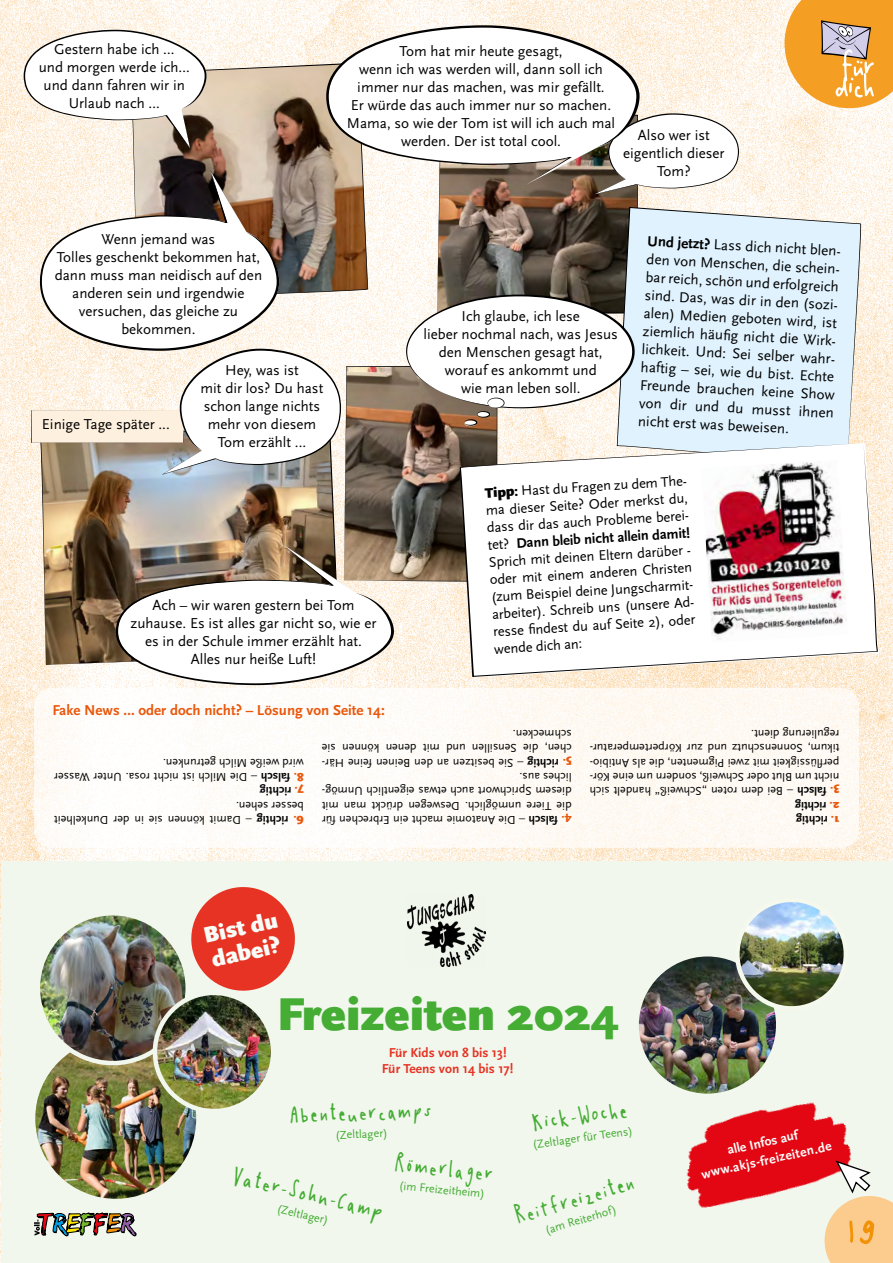
<style>
.page{position:relative;width:893px;height:1263px;background:#fff}
.page>*{position:absolute;margin:0;border:0;box-sizing:border-box;transform-origin:0 0}
.t1{font:76.5px "Handschrift";color:#f29207}
.t2{font:51px "Druckschrift";letter-spacing:-.08em;color:#fff}
.t3{font:900 48px "Scala Sans OT";color:#45ac34}
.t4{font:34.05px "Handschrift";color:#45ac34}
.t5{font:900 23.25px/25px "Scala Sans OT";color:#f8fbf6}
.t6{font:15px/18px "Scala Sans OT";color:#000;text-align:center}
.t7{font:700 15px "Scala Sans OT";color:#e9580d}
.t8{font:14.4px/17.2px "Scala Sans OT";color:#000}
.t9{font:700 13.5px/16.5px "Scala Sans OT";color:#e63323;text-align:center}
.t10{font:700 13.5px/18px "Scala Sans OT";color:#fbfdfa;text-align:center}
.t11{font:12px/14.4px "Scala Sans OT";color:#000;text-align:justify}
.t12{font:12px "Scala Sans OT";color:#45ac34}
.t13{font:700 12px "Scala Sans OT";color:#000}
.s1{font-weight:700}
.s2{font-weight:900}
.s3{font-weight:900;color:#e9580d}
.s4{font-size:94.5px}
</style>
<div class="page">
<img style="left:0;top:0;width:893px;height:1263px">
<div style="left:1px;top:862px;width:892px;height:401px;background:#f1f7ed"></div>
<img style="left:407px;top:894px;width:79px;height:72px">
<img style="left:33px;top:1036px;width:165px;height:165px;border-radius:83px">
<img style="left:38px;top:913px;width:150px;height:150px;border-radius:75px">
<div style="left:36px;top:911px;width:154px;height:154px;border:4px solid #f1f7ed;border-radius:50%"></div>
<img style="left:155px;top:993px;width:118px;height:118px;border-radius:59px">
<div style="left:153px;top:991px;width:122px;height:122px;border:4px solid #f1f7ed;border-radius:50%"></div>
<img style="left:686px;top:1102px;width:165px;height:106px">
<img style="left:639px;top:957px;width:136px;height:136px">
<div style="left:634px;top:952px;width:146px;height:146px;border:4px solid #f1f7ed;border-radius:50%"></div>
<img style="left:725px;top:902px;width:119px;height:113px">
<svg style="left:191px;top:887px;width:104px;height:105px"></svg>
<div style="left:34px;top:688px;width:825px;height:160px;background:#fefbf7;border-radius:18px"></div>
<img style="left:0;top:59px;width:24px;height:357px">
<svg style="left:34px;top:1212px;width:102px;height:24px"></svg>
<svg style="left:825px;top:1159px;width:68px;height:104px"></svg>
<svg style="left:784px;top:0;width:109px;height:108px;background:#eca94f"></svg>
<svg style="left:326px;top:25px;width:314px;height:5px"></svg>
<svg style="left:739px;top:207px;width:122px;height:236px;background:#e0f0f8"></svg>
<svg style="left:739px;top:443px;width:139px;height:234px"></svg>
<img style="left:739px;top:460px;width:109px;height:183px">
<img style="left:24px;top:30px;width:715px;height:655px">
<p class="t6" style="left:39px;top:41px;width:153px">Gestern habe ich …<br>und morgen werde ich… und dann fahren wir in<br>Urlaub nach …</p>
<p class="t6" style="left:55px;top:230px;width:209px">Wenn jemand was<br>Tolles geschenkt bekommen hat, dann muss man neidisch auf den anderen sein und irgendwie versuchen, das gleiche zu bekommen.</p>
<p class="t6" style="left:42px;top:415px;width:129px">Einige Tage später ...</p>
<p class="t6" style="left:201px;top:362px;width:124px">Hey, was ist<br>mit dir los? Du hast schon lange nichts mehr von diesem<br>Tom erzählt ...</p>
<p class="t6" style="left:347px;top:42px;width:270px">Tom hat mir heute gesagt,<br>wenn ich was werden will, dann soll ich immer nur das machen, was mir gefällt.<br>Er würde das auch immer nur so machen.<br>Mama, so wie der Tom ist will ich auch mal werden. Der ist total cool.</p>
<p class="t6" style="left:623px;top:126px;width:103px">Also wer ist eigentlich dieser<br>Tom?</p>
<h2 class="t2" style="left:833px;top:66px;width:45px">fürdich</h2>
<p class="t6" style="left:424px;top:307px;width:196px">Ich glaube, ich lese<br>lieber nochmal nach, was Jesus den Menschen gesagt hat, worauf es ankommt und<br>wie man leben soll.</p>
<p class="t6" style="left:648px;top:232px;width:198px;text-align:left;rotate:3deg"><span class="s1">Und jetzt?</span> Lass dich nicht blen&shy;den von Menschen, die schein&shy;bar reich, schön und erfolgreich sind. Das, was dir in den (sozi&shy;alen) Medien geboten wird, ist ziemlich häufi g nicht die Wirk&shy;lichkeit. Und: Sei selber wahr&shy;haftig – sei, wie du bist. Echte<br>Freunde brauchen keine Show von dir und du musst ihnen nicht erst was beweisen.</p>
<p class="t6" style="left:130px;top:596px;width:248px">Ach – wir waren gestern bei Tom zuhause. Es ist alles gar nicht so, wie er es in der Schule immer erzählt hat.<br>Alles nur heiße Luft!</p>
<p class="t7" style="left:52px;top:702px;width:334px">Fake News … oder doch nicht? – Lösung von Seite 14:</p>
<p class="t8" style="left:483px;top:486px;width:209px;rotate:-4deg"><span class="s2">Tipp:</span> Hast du Fragen zu dem The&shy;ma dieser Seite? Oder merkst du, dass dir das auch Probleme berei&shy;tet? <span class="s1">Dann bleib nicht allein damit!<br></span>Sprich mit deinen Eltern darüber - oder mit einem anderen Christen (zum Beispiel deine Jungscharmit&shy;arbeiter). Schreib uns (unsere Ad&shy;resse fi ndest du auf Seite 2), oder wende dich an:</p>
<p class="t11" style="left:304px;top:784px;width:251px;rotate:-180deg"><span class="s3">8.</span> <span class="s1">falsch</span> – Die Milch ist nicht rosa. Unter Wasser wird weiße Milch getrunken.</p>
<p class="t13" style="left:304px;top:798px;width:46px;rotate:-180deg"><span class="s3">7.</span> richtig</p>
<p class="t11" style="left:304px;top:827px;width:251px;rotate:-180deg"><span class="s3">6.</span> <span class="s1">richtig</span> – Damit können sie in der Dunkelheit besser sehen.</p>
<p class="t11" style="left:572px;top:769px;width:251px;rotate:-180deg"><span class="s3">5.</span> <span class="s1">richtig</span> – Sie besitzen an den Beinen feine Här&shy;chen, die Sensillen und mit denen können sie schmecken.</p>
<p class="t11" style="left:572px;top:827px;width:251px;rotate:-180deg"><span class="s3">4.</span> <span class="s1">falsch</span> – Die Anatomie macht ein Erbrechen für die Tiere unmöglich. Deswegen drückt man mit diesem Sprichwort auch etwas eigentlich Unmög&shy;liches aus.</p>
<p class="t11" style="left:839px;top:798px;width:251px;rotate:-180deg"><span class="s3">3.</span> <span class="s1">falsch</span> – Bei dem roten „Schweiß“ handelt sich nicht um Blut oder Schweiß, sondern um eine Kör&shy;perflüssigkeit mit zwei Pigmenten, die als Antibio&shy;tikum, Sonnenschutz und zur Körpertemperatur&shy;regulierung dient.</p>
<p class="t13" style="left:839px;top:812px;width:46px;rotate:-180deg"><span class="s3">2.</span> richtig</p>
<p class="t13" style="left:839px;top:827px;width:45px;rotate:-180deg"><span class="s3">1.</span> richtig</p>
<h3 class="t5" style="left:201px;top:924px;width:77px;rotate:-12deg">Bist du dabei?</h3>
<h3 class="t3" style="left:277px;top:987px;width:343px">Freizeiten 2024</h3>
<p class="t9" style="left:382px;top:1044px;width:133px">Für Kids von 8 bis 13!<br>Für Teens von 14 bis 17!</p>
<h3 class="t4" style="left:288px;top:1100px;width:145px;rotate:-2deg">Abenteuercamps</h3>
<p class="t12" style="left:335px;top:1128px;width:54px;rotate:-2deg">(Zeltlager)</p>
<h3 class="t4" style="left:236px;top:1160px;width:158px;rotate:14deg">Vater-Sohn-Camp</h3>
<p class="t12" style="left:279px;top:1202px;width:54px;rotate:14deg">(Zeltlager)</p>
<h3 class="t4" style="left:396px;top:1148px;width:102px;rotate:6deg">Römerlager</h3>
<p class="t12" style="left:400px;top:1178px;width:88px;rotate:6deg">(im Freizeitheim)</p>
<h3 class="t4" style="left:529px;top:1108px;width:99px;rotate:-8deg">Kick-Woche</h3>
<p class="t12" style="left:532px;top:1138px;width:102px;rotate:-8deg">(Zeltlager für Teens)</p>
<h3 class="t4" style="left:511px;top:1202px;width:127px;rotate:-16deg">Reitfreizeiten</h3>
<p class="t12" style="left:544px;top:1223px;width:75px;rotate:-16deg">(am Reiterhof)</p>
<p class="t10" style="left:695px;top:1149px;width:135px;rotate:-13deg">alle Infos auf www.akjs-freizeiten.de</p>
<h1 class="t1" style="left:846px;top:1203px;width:35px">1<span class="s4">9</span></h1>
</div>
